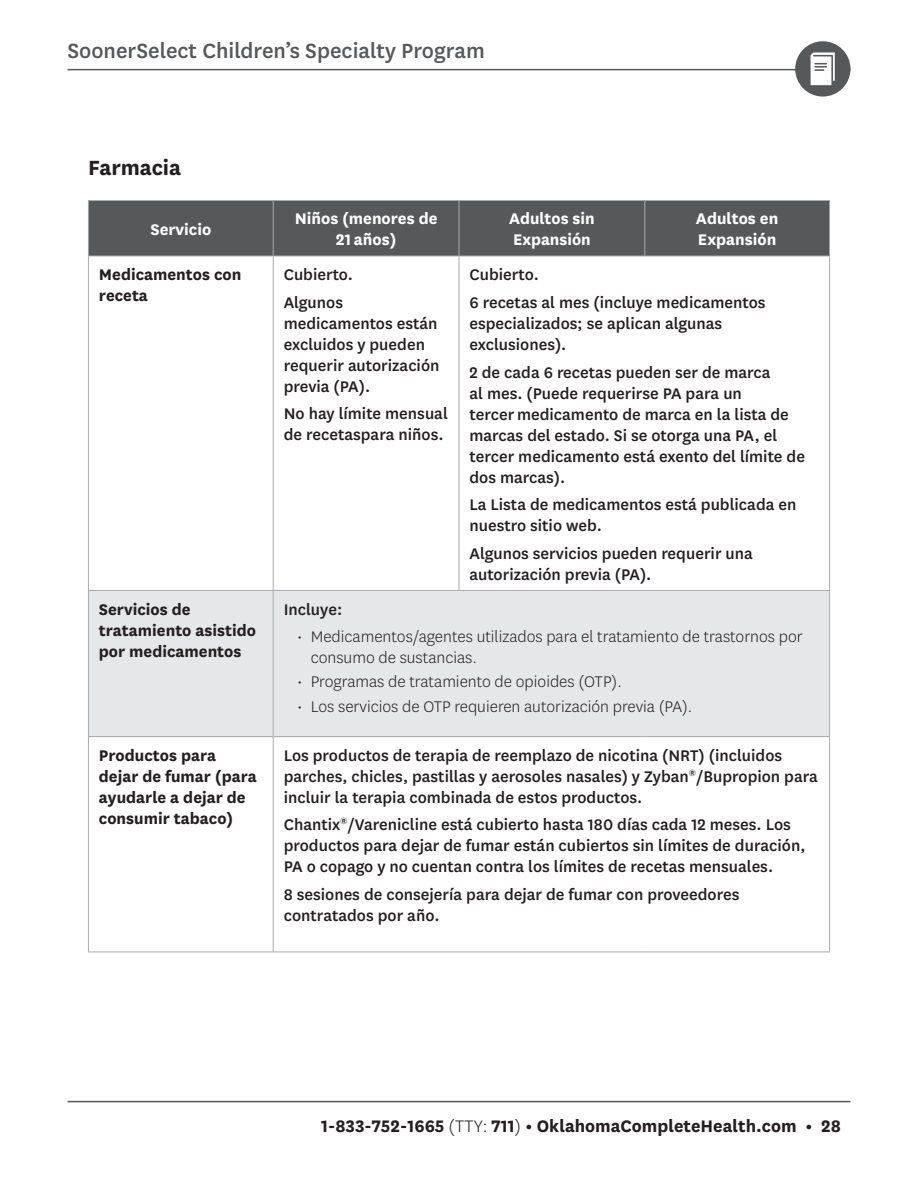
<style>
.page{position:relative;width:918px;height:1188px;background:#fff}
.page>*{position:absolute;margin:0;border:0;box-sizing:border-box;transform-origin:0 0}
.t1{font:500 24px "Centene Sans";color:#57585a}
.t2{font:700 24px "Centene Sans";letter-spacing:-.005em;color:#231f20}
.t3{font:700 19.5px "Centene Sans";color:#231f20}
.t4{font:500 18px/21px "Centene Sans";color:#231f20}
.t5{font:300 18px/21px "Centene Sans";color:#231f20}
.t6{font:700 18px/21px "Centene Sans";color:#231f20}
.t7{font:700 18px/21px "Centene Sans";color:#fff}
.s1{font-weight:300}
</style>
<div class="page">
<hr style="left:68px;top:1101px;width:782px;height:1px;background:#57585a">
<hr style="left:68px;top:69px;width:782px;height:1px;background:#57585a">
<div style="left:795px;top:41px;width:55px;height:56px;background:#57585a;border-radius:50%"></div>
<svg style="left:811px;top:52px;width:24px;height:33px"></svg>
<div style="left:273px;top:590px;width:557px;height:147px;background:#e6e7e9"></div>
<div style="left:88px;top:201px;width:185px;height:55px;background:#57585a"></div>
<div style="left:273px;top:201px;width:186px;height:55px;background:#57585a"></div>
<div style="left:459px;top:201px;width:186px;height:55px;background:#57585a"></div>
<div style="left:645px;top:201px;width:185px;height:55px;background:#57585a"></div>
<div style="left:88px;top:590px;width:185px;height:147px;background:#e6e7e9"></div>
<hr style="left:273px;top:200px;width:186px;height:1px;background:#a8a9ad">
<hr style="left:459px;top:200px;width:186px;height:1px;background:#a8a9ad">
<hr style="left:459px;top:201px;width:1px;height:55px;background:#a8a9ad">
<hr style="left:645px;top:200px;width:185px;height:1px;background:#a8a9ad">
<hr style="left:644px;top:201px;width:1px;height:55px;background:#a8a9ad">
<hr style="left:829px;top:201px;width:1px;height:55px;background:#a8a9ad">
<hr style="left:88px;top:256px;width:185px;height:1px;background:#a8a9ad">
<hr style="left:273px;top:256px;width:186px;height:1px;background:#a8a9ad">
<hr style="left:459px;top:256px;width:186px;height:1px;background:#a8a9ad">
<hr style="left:645px;top:256px;width:185px;height:1px;background:#a8a9ad">
<hr style="left:459px;top:256px;width:1px;height:334px;background:#a8a9ad">
<hr style="left:829px;top:256px;width:1px;height:334px;background:#a8a9ad">
<hr style="left:273px;top:590px;width:186px;height:1px;background:#a8a9ad">
<hr style="left:459px;top:590px;width:186px;height:1px;background:#a8a9ad">
<hr style="left:645px;top:590px;width:185px;height:1px;background:#a8a9ad">
<hr style="left:829px;top:591px;width:1px;height:145px;background:#a8a9ad">
<hr style="left:273px;top:736px;width:186px;height:1px;background:#a8a9ad">
<hr style="left:459px;top:736px;width:186px;height:1px;background:#a8a9ad">
<hr style="left:645px;top:736px;width:185px;height:1px;background:#a8a9ad">
<hr style="left:829px;top:737px;width:1px;height:215px;background:#a8a9ad">
<hr style="left:273px;top:952px;width:186px;height:1px;background:#a8a9ad">
<hr style="left:459px;top:952px;width:186px;height:1px;background:#a8a9ad">
<hr style="left:645px;top:952px;width:185px;height:1px;background:#a8a9ad">
<hr style="left:88px;top:590px;width:185px;height:1px;background:#a8a9ad">
<hr style="left:88px;top:736px;width:185px;height:1px;background:#a8a9ad">
<hr style="left:88px;top:952px;width:185px;height:1px;background:#a8a9ad">
<hr style="left:88px;top:200px;width:185px;height:1px;background:#a8a9ad">
<hr style="left:88px;top:201px;width:1px;height:55px;background:#a8a9ad">
<hr style="left:273px;top:201px;width:1px;height:55px;background:#a8a9ad">
<hr style="left:88px;top:256px;width:1px;height:334px;background:#a8a9ad">
<hr style="left:273px;top:256px;width:1px;height:334px;background:#a8a9ad">
<hr style="left:88px;top:591px;width:1px;height:145px;background:#a8a9ad">
<hr style="left:273px;top:591px;width:1px;height:145px;background:#a8a9ad">
<hr style="left:88px;top:737px;width:1px;height:215px;background:#a8a9ad">
<hr style="left:273px;top:737px;width:1px;height:215px;background:#a8a9ad">
<h1 class="t1" style="left:68px;top:34px;width:419px">SoonerSelect Children’s Specialty Program</h1>
<h3 class="t2" style="left:88px;top:151px;width:95px">Farmacia</h3>
<p class="t7" style="left:150px;top:218px;width:62px">Servicio</p>
<p class="t7" style="left:295px;top:207px;width:144px;text-align:center">Niños (menores de<br>21 años)</p>
<p class="t7" style="left:509px;top:207px;width:87px">Adultos sin<br>Expansión</p>
<p class="t7" style="left:696px;top:207px;width:84px">Adultos en<br>Expansión</p>
<p class="t6" style="left:99px;top:263px;width:144px">Medicamentos con receta</p>
<p class="t4" style="left:284px;top:260px;width:71px;line-height:27.8px">Cubierto.<br>Algunos</p>
<p class="t4" style="left:284px;top:312px;width:157px">medicamentos están excluidos y pueden requerir autorización previa (PA).</p>
<p class="t4" style="left:284px;top:402px;width:166px">No hay límite mensual de recetaspara niños.</p>
<p class="t4" style="left:469px;top:260px;width:298px;line-height:27.8px">Cubierto.<br>6 recetas al mes (incluye medicamentos</p>
<p class="t4" style="left:469px;top:312px;width:254px">especializados; se aplican algunas exclusiones).</p>
<p class="t4" style="left:469px;top:360px;width:337px">2 de cada 6 recetas pueden ser de marca<br>al mes. (Puede requerirse PA para un<br>tercer medicamento de marca en la lista de marcas del estado. Si se otorga una PA, el tercer medicamento está exento del límite de dos marcas).</p>
<p class="t4" style="left:469px;top:493px;width:329px">La Lista de medicamentos está publicada en nuestro sitio web.</p>
<p class="t4" style="left:469px;top:542px;width:285px">Algunos servicios pueden requerir una autorización previa (PA).</p>
<p class="t6" style="left:99px;top:597px;width:159px">Servicios de tratamiento asistido por medicamentos</p>
<p class="t4" style="left:284px;top:597px;width:60px">Incluye:</p>
<p class="t5" style="left:311px;top:626px;width:494px;text-indent:-14px">• Medicamentos/agentes utilizados para el tratamiento de trastornos por consumo de sustancias.</p>
<p class="t5" style="left:297px;top:671px;width:326px">• Programas de tratamiento de opioides (OTP).</p>
<p class="t5" style="left:297px;top:695px;width:397px">• Los servicios de OTP requieren autorización previa (PA).</p>
<p class="t6" style="left:99px;top:743px;width:159px">Productos para dejar de fumar (para ayudarle a dejar de consumir tabaco)</p>
<p class="t4" style="left:284px;top:744px;width:536px">Los productos de terapia de reemplazo de nicotina (NRT) (incluidos parches, chicles, pastillas y aerosoles nasales) y Zyban<sup>®</sup>/Bupropion para incluir la terapia combinada de estos productos.</p>
<p class="t4" style="left:284px;top:813px;width:523px">Chantix<sup>®</sup>/Varenicline está cubierto hasta 180 días cada 12 meses. Los productos para dejar de fumar están cubiertos sin límites de duración,<br>PA o copago y no cuentan contra los límites de recetas mensuales.</p>
<p class="t4" style="left:284px;top:883px;width:457px">8 sesiones de consejería para dejar de fumar con proveedores contratados por año.</p>
<p class="t3" style="left:321px;top:1112px;width:521px">1-833-752-1665 <span class="s1">(TTY:</span> 711<span class="s1">)</span> • OklahomaCompleteHealth.com • 28</p>
</div>
